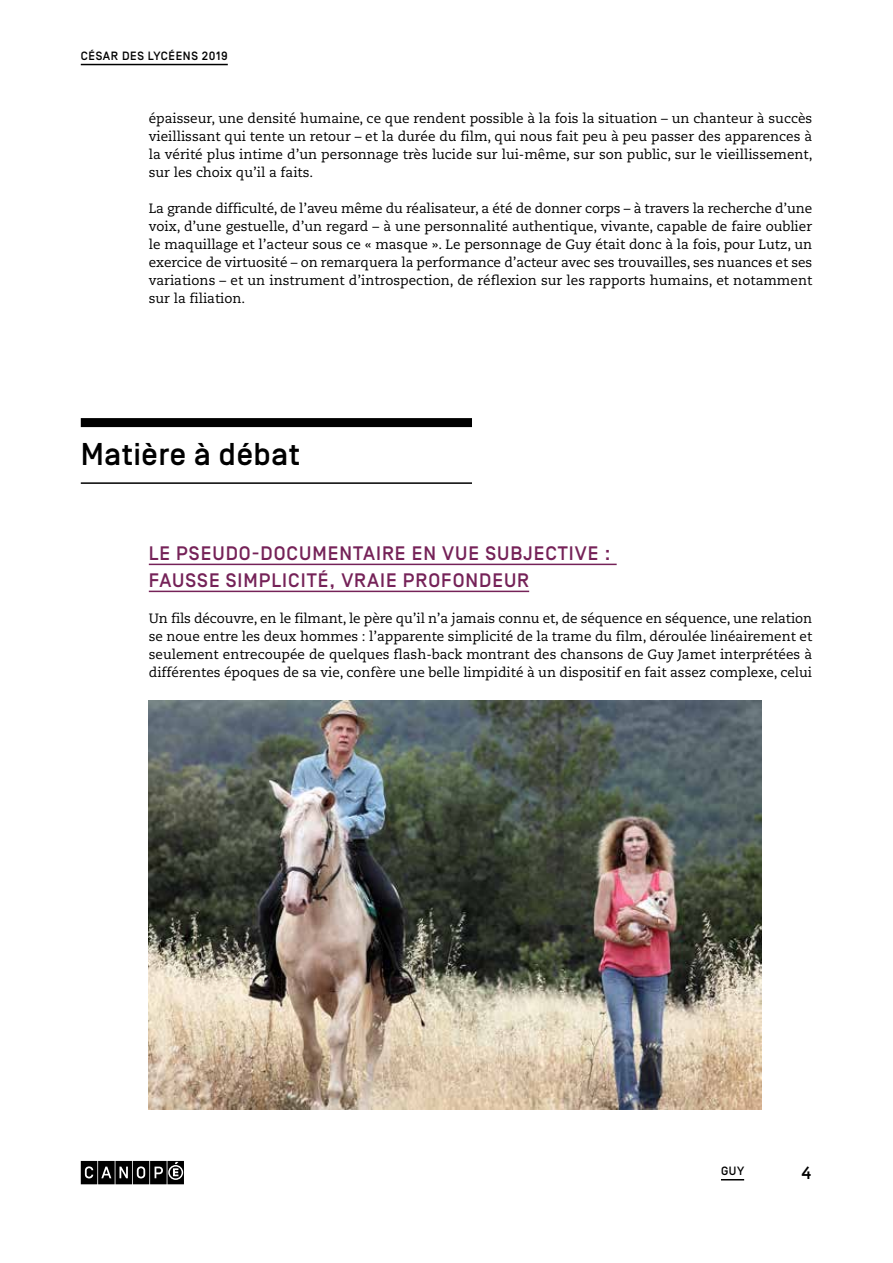
<style>
.page{position:relative;width:893px;height:1263px;background:#fff}
.page>*{position:absolute;margin:0;border:0;box-sizing:border-box;transform-origin:0 0}
.t1{font:500 31.5px "Simplon BP";letter-spacing:.01em;color:#000}
.t2{font:500 19.5px/27px "Simplon BP";letter-spacing:.05em;color:#752258}
.t3{font:500 18px "Simplon BP Mono";color:#000}
.t4{font:13.5px/18px "Caecilia LT Std";color:#000;text-align:justify}
.t5{font:500 12px "Simplon BP";letter-spacing:.05em;color:#000}
</style>
<div class="page">
<hr style="left:81px;top:64px;width:147px;height:1px;background:#000">
<svg style="left:81px;top:1161px;width:103px;height:23px;background:#2f2f2f"></svg>
<svg style="left:721px;top:1179px;width:23px;height:1px"></svg>
<div style="left:81px;top:418px;width:391px;height:9px;background:#000"></div>
<hr style="left:81px;top:482px;width:391px;height:2px;background:#000">
<hr style="left:149px;top:564px;width:468px;height:1px;background:#752258">
<hr style="left:149px;top:591px;width:380px;height:1px;background:#752258">
<img style="left:149px;top:701px;width:612px;height:408px">
<p class="t5" style="left:81px;top:49px;width:149px">CÉSAR DES LYCÉENS 2019</p>
<p class="t4" style="left:149px;top:110px;width:665px">épaisseur, une densité humaine, ce que rendent possible à la fois la situation – un chanteur à succès vieillissant qui tente un retour – et la durée du film, qui nous fait peu à peu passer des apparences à la vérité plus intime d’un personnage très lucide sur lui-même, sur son public, sur le vieillissement, sur les choix qu’il a faits.</p>
<p class="t4" style="left:149px;top:200px;width:665px">La grande difficulté, de l’aveu même du réalisateur, a été de donner corps – à travers la recherche d’une voix, d’une gestuelle, d’un regard – à une personnalité authentique, vivante, capable de faire oublier le maquillage et l’acteur sous ce « masque ». Le personnage de Guy était donc à la fois, pour Lutz, un exercice de virtuosité – on remarquera la performance d’acteur avec ses trouvailles, ses nuances et ses variations – et un instrument d’introspection, de réflexion sur les rapports humains, et notamment sur la filiation.</p>
<h1 class="t1" style="left:81px;top:436px;width:221px">Matière à débat</h1>
<h2 class="t2" style="left:149px;top:540px;width:463px">LE PSEUDO-DOCUMENTAIRE EN VUE SUBJECTIVE :<br>FAUSSE SIMPLICITÉ, VRAIE PROFONDEUR</h2>
<p class="t4" style="left:149px;top:609px;width:665px">Un fils découvre, en le filmant, le père qu’il n’a jamais connu et, de séquence en séquence, une relation se noue entre les deux hommes : l’apparente simplicité de la trame du film, déroulée linéairement et seulement entrecoupée de quelques flash-back montrant des chansons de Guy Jamet interprétées à différentes époques de sa vie, confère une belle limpidité à un dispositif en fait assez complexe, celui</p>
<p class="t5" style="left:721px;top:1164px;width:25px">GUY</p>
<h3 class="t3" style="left:801px;top:1161px;width:12px">4</h3>
</div>
